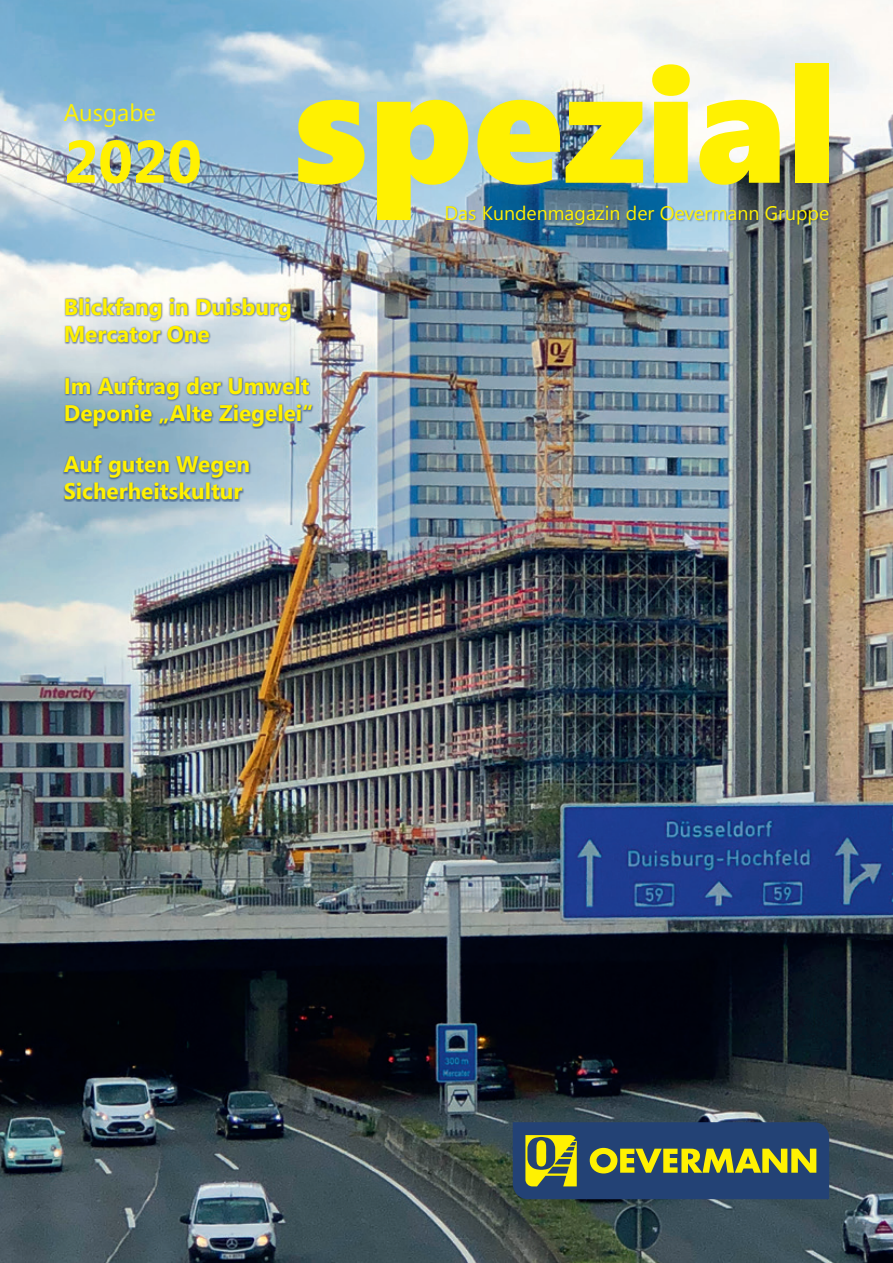
<style>
.page{position:relative;width:893px;height:1263px;background:#fff}
.page>*{position:absolute;margin:0;border:0;box-sizing:border-box;transform-origin:0 0}
.t1{font:162px "Segoe UI Black";color:#fff101}
.t2{font:700 60px "Segoe UI";color:#fff101}
.t3{font:24px "Segoe UI";color:#fff101}
.t4{font:700 22.5px/27px "Segoe UI";color:#fff101}
.t5{font:19.5px "Segoe UI";color:#fff101}
</style>
<div class="page">
<img style="left:0;top:0;width:893px;height:1263px">
<svg style="left:513px;top:1122px;width:316px;height:77px;background:#4e645d"></svg>
<div style="left:64px;top:297px;width:229px;height:47px;background:#234275;opacity:.6"></div>
<div style="left:64px;top:376px;width:250px;height:52px;background:#234275;opacity:.6"></div>
<div style="left:63px;top:454px;width:189px;height:48px;background:#234275;opacity:.6"></div>
<div style="left:446px;top:205px;width:384px;height:20px;background:#234275;opacity:.39"></div>
<p class="t3" style="left:64px;top:96px;width:94px">Ausgabe</p>
<h2 class="t2" style="left:64px;top:119px;width:140px">2020</h2>
<h1 class="t1" style="left:291px;top:8px;width:547px">spezial</h1>
<p class="t5" style="left:444px;top:199px;width:386px">Das Kundenmagazin der Oevermann Gruppe</p>
<p class="t4" style="left:64px;top:293px;width:230px">Blickfang in Duisburg<br>Mercator One</p>
<p class="t4" style="left:64px;top:371px;width:251px">Im Auftrag der Umwelt<br>Deponie „Alte Ziegelei“</p>
<p class="t4" style="left:64px;top:450px;width:188px">Auf guten Wegen<br>Sicherheitskultur</p>
</div>
